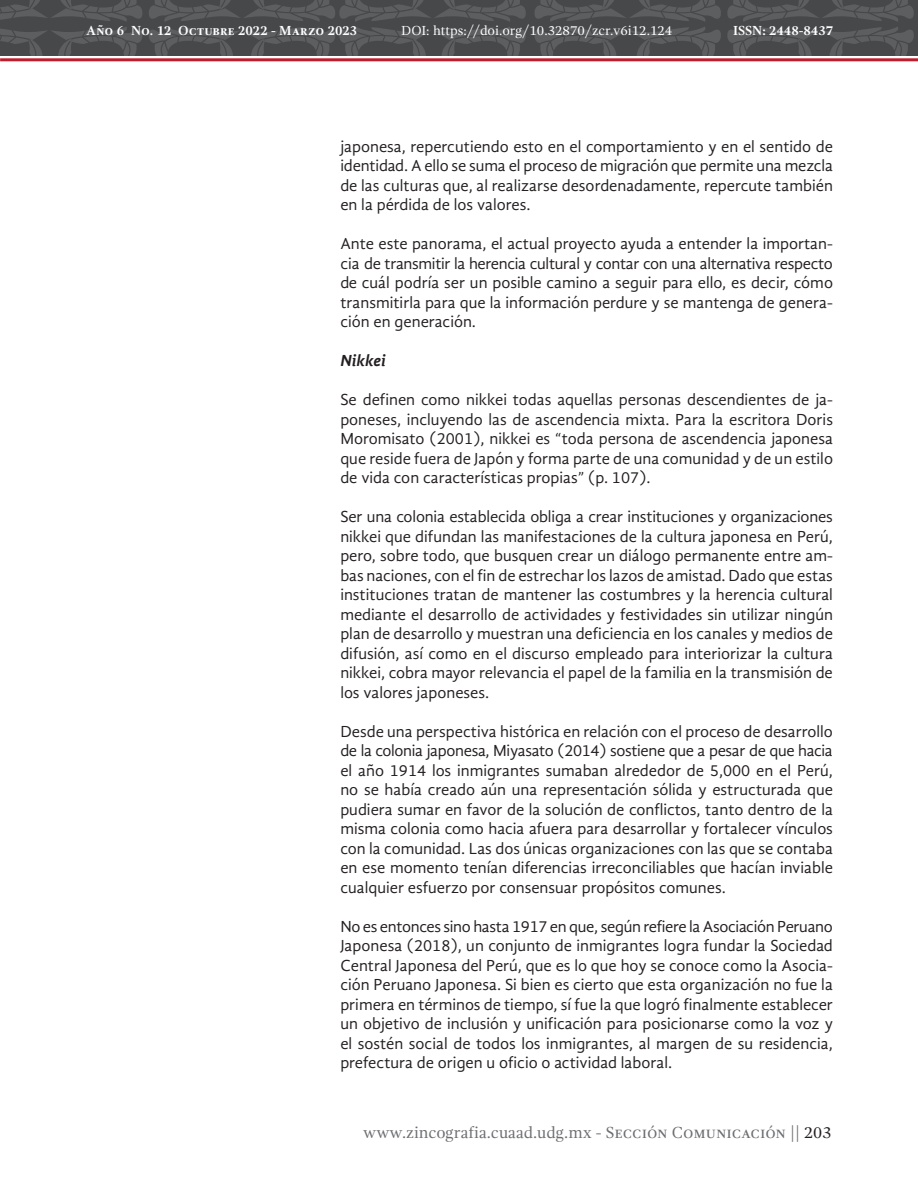
<style>
.page{position:relative;width:918px;height:1188px;background:#fff}
.page>*{position:absolute;margin:0;border:0;box-sizing:border-box;transform-origin:0 0}
.t1{font:16.5px/19.5px "Gandhi Sans";color:#231f20;text-align:justify}
.t2{font:16.5px "Gandhi Serif";color:#6c6d70}
.t3{font:italic 700 16.5px "Gandhi Sans";color:#231f20}
.t4{font:700 13.5px "Gandhi Serif";color:#fff}
.t5{font:13.5px "Gandhi Serif";color:#fff}
.s1{color:#231f20}
</style>
<div class="page">
<hr style="left:0;top:58px;width:918px;height:3px;background:#be1d2c">
<svg style="left:0;top:0;width:527px;height:56px;background:#4e5052"></svg>
<svg style="left:533px;top:0;width:382px;height:56px;background:#4e5052"></svg>
<p class="t4" style="left:86px;top:23px;width:273px">Año 6 No. 12 Octubre 2022 - Marzo 2023</p>
<p class="t5" style="left:401px;top:23px;width:273px">DOI: https://doi.org/10.32870/zcr.v6i12.124</p>
<p class="t4" style="left:733px;top:23px;width:102px">ISSN: 2448-8437</p>
<p class="t1" style="left:340px;top:136px;width:494px">japonesa, repercutiendo esto en el comportamiento y en el sentido de identidad. A ello se suma el proceso de migración que permite una mezcla de las culturas que, al realizarse desordenadamente, repercute también en la pérdida de los valores.</p>
<p class="t1" style="left:340px;top:234px;width:494px">Ante este panorama, el actual proyecto ayuda a entender la importan&shy;cia de transmitir la herencia cultural y contar con una alternativa respecto de cuál podría ser un posible camino a seguir para ello, es decir, cómo transmitirla para que la información perdure y se mantenga de genera&shy;ción en generación.</p>
<p class="t3" style="left:340px;top:351px;width:47px">Nikkei</p>
<p class="t1" style="left:340px;top:390px;width:494px">Se definen como nikkei todas aquellas personas descendientes de ja&shy;poneses, incluyendo las de ascendencia mixta. Para la escritora Doris Moromisato (2001), nikkei es “toda persona de ascendencia japonesa que reside fuera de Japón y forma parte de una comunidad y de un estilo de vida con características propias” (p. 107).</p>
<p class="t1" style="left:340px;top:507px;width:494px">Ser una colonia establecida obliga a crear instituciones y organizaciones nikkei que difundan las manifestaciones de la cultura japonesa en Perú, pero, sobre todo, que busquen crear un diálogo permanente entre am&shy;bas naciones, con el fin de estrechar los lazos de amistad. Dado que estas instituciones tratan de mantener las costumbres y la herencia cultural mediante el desarrollo de actividades y festividades sin utilizar ningún plan de desarrollo y muestran una deficiencia en los canales y medios de difusión, así como en el discurso empleado para interiorizar la cultura nikkei, cobra mayor relevancia el papel de la familia en la transmisión de los valores japoneses.</p>
<p class="t1" style="left:340px;top:721px;width:494px">Desde una perspectiva histórica en relación con el proceso de desarrollo de la colonia japonesa, Miyasato (2014) sostiene que a pesar de que hacia el año 1914 los inmigrantes sumaban alrededor de 5,000 en el Perú, no se había creado aún una representación sólida y estructurada que pudiera sumar en favor de la solución de conflictos, tanto dentro de la misma colonia como hacia afuera para desarrollar y fortalecer vínculos con la comunidad. Las dos únicas organizaciones con las que se contaba en ese momento tenían diferencias irreconciliables que hacían inviable cualquier esfuerzo por consensuar propósitos comunes.</p>
<p class="t1" style="left:340px;top:916px;width:494px">No es entonces sino hasta 1917 en que, según refiere la Asociación Peruano Japonesa (2018), un conjunto de inmigrantes logra fundar la Sociedad Central Japonesa del Perú, que es lo que hoy se conoce como la Asocia&shy;ción Peruano Japonesa. Si bien es cierto que esta organización no fue la primera en términos de tiempo, sí fue la que logró finalmente establecer un objetivo de inclusión y unificación para posicionarse como la voz y el sostén social de todos los inmigrantes, al margen de su residencia, prefectura de origen u oficio o actividad laboral.</p>
<p class="t2" style="left:363px;top:1124px;width:470px">www.zincografia.cuaad.udg.mx - Sección Comunicación || <span class="s1">203</span></p>
</div>
